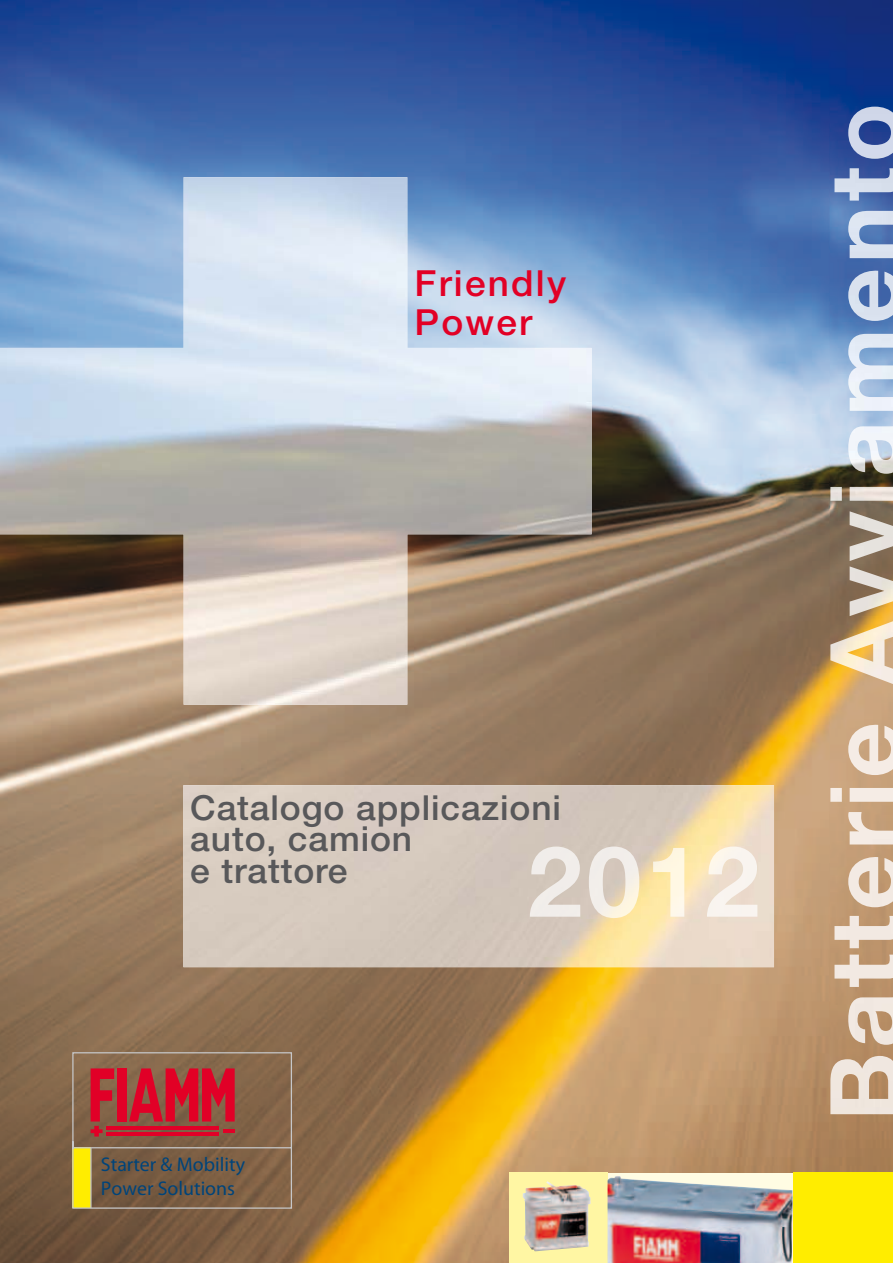
<style>
.page{position:relative;width:893px;height:1263px;background:#fff}
.page>*{position:absolute;margin:0;border:0;box-sizing:border-box;transform-origin:0 0}
.t1{font:500 36px/39px "Helvetica Neue";letter-spacing:.06em;color:#e20025}
.t2{font:500 34.5px/31.5px "Helvetica Neue";letter-spacing:.025em;color:#58585a}
.t3{font:19.8px/23.9px "Myriad Pro";color:#00447a}
</style>
<div class="page">
<img style="left:0;top:0;width:893px;height:1263px">
<img style="left:183px;top:785px;width:591px;height:182px">
<img style="left:530px;top:846px;width:227px;height:72px">
<img style="left:830px;top:107px;width:63px;height:1007px">
<img style="left:0;top:177px;width:592px;height:528px">
<div style="left:608px;top:1173px;width:201px;height:90px;background:#fffce3"></div>
<div style="left:793px;top:1173px;width:100px;height:90px;background:#ffed00"></div>
<svg style="left:72px;top:1052px;width:220px;height:157px;background:#945944"></svg>
<div style="left:509px;top:1173px;width:99px;height:90px;background:#fff6a3"></div>
<img style="left:608px;top:1176px;width:184px;height:87px">
<img style="left:523px;top:1181px;width:68px;height:70px">
<p class="t1" style="left:415px;top:263px;width:153px">Friendly<br>Power</p>
<p class="t2" style="left:190px;top:792px;width:372px">Catalogo applicazioni auto, camion<br>e trattore</p>
<p class="t3" style="left:101px;top:1152px;width:146px">Starter &amp; Mobility<br>Power Solutions</p>
</div>
